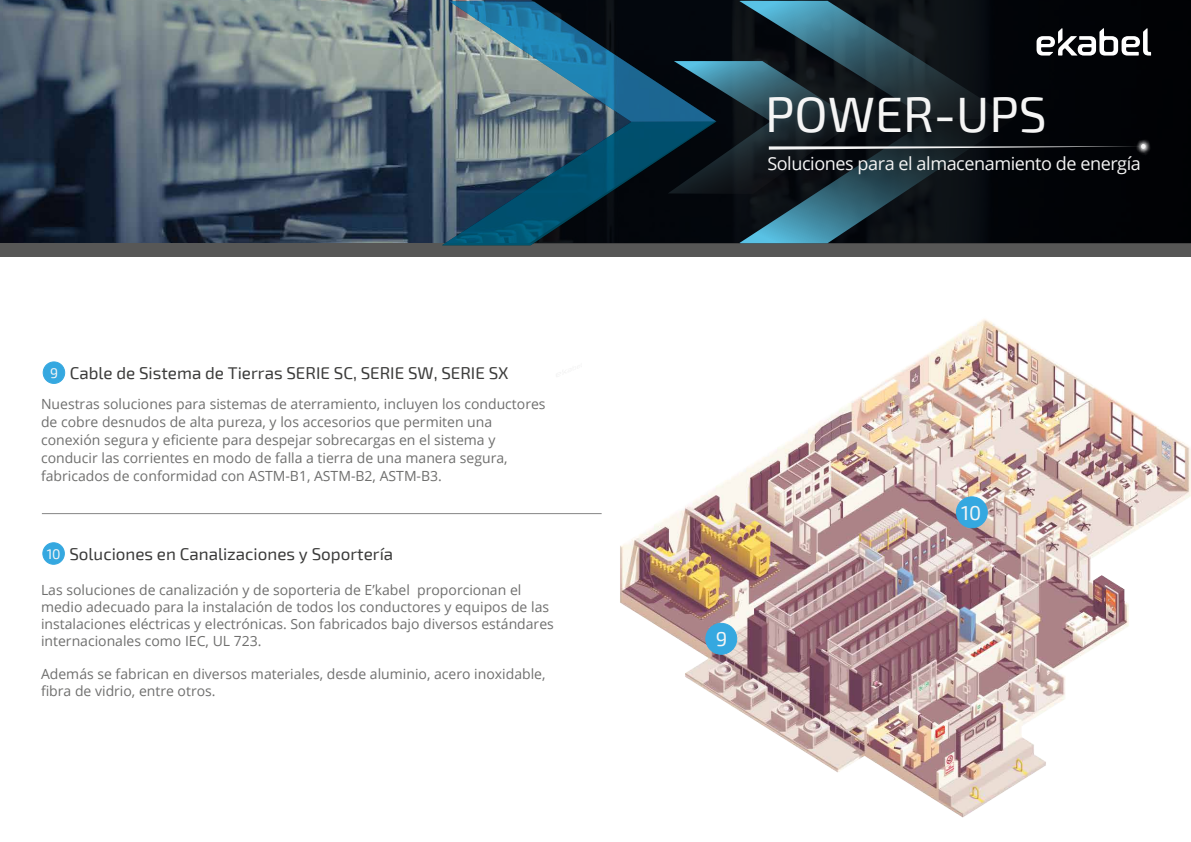
<style>
.page{position:relative;width:1191px;height:842px;background:#fff}
.page>*{position:absolute;margin:0;border:0;box-sizing:border-box;transform-origin:0 0}
.t1{font:49.7px "Exo 2";color:#f5f5f5}
.t2{font:20.1px "Exo 2";color:#f5f5f5}
.t3{font:18px "Open Sans";letter-spacing:-.025em;color:#f5f5f5}
.t4{font:17px "Exo 2";color:#3c3c3b}
.t5{font:14px/18px "Open Sans";color:#6f6f6e}
.s1{font-size:14px;color:#f5f5f5}
</style>
<div class="page">
<img style="left:532px;top:319px;width:659px;height:499px">
<div style="left:43px;top:362px;width:22px;height:21px;background:#35a8e0;border-radius:50%"></div>
<div style="left:43px;top:361px;width:22px;height:23px;border:1px solid #35a8e0;border-radius:50%"></div>
<div style="left:43px;top:543px;width:21px;height:21px;background:#35a8e0;border-radius:50%"></div>
<div style="left:42px;top:542px;width:23px;height:23px;border:1px solid #35a8e0;border-radius:50%"></div>
<hr style="left:42px;top:513px;width:559px;height:1px;background:#868686">
<div style="left:706px;top:623px;width:30px;height:31px;background:#35a8e0;border-radius:50%"></div>
<div style="left:705px;top:623px;width:32px;height:32px;border:1px solid #35a8e0;border-radius:50%"></div>
<svg style="left:555px;top:363px;width:27px;height:14px"></svg>
<div style="left:956px;top:497px;width:31px;height:31px;background:#35a8e0;border-radius:50%"></div>
<div style="left:956px;top:496px;width:31px;height:32px;border:1px solid #35a8e0;border-radius:50%"></div>
<img style="left:0;top:0;width:529px;height:243px">
<div style="left:0;top:243px;width:1191px;height:14px;background:#575756"></div>
<div style="left:529px;top:0;width:662px;height:243px;background:#010205"></div>
<div style="left:1151px;top:107px;width:31px;height:79px;background:#010205"></div>
<svg style="left:442px;top:1px;width:709px;height:244px;background:#1f333d"></svg>
<p class="t4" style="left:50px;top:363px;width:460px"><span class="s1">9</span> Cable de Sistema de Tierras SERIE SC, SERIE SW, SERIE SX</p>
<p class="t5" style="left:41px;top:394px;width:506px">Nuestras soluciones para sistemas de aterramiento, incluyen los conductores de cobre desnudos de alta pureza, y los accesorios que permiten una conexión segura y eficiente para despejar sobrecargas en el sistema y conducir las corrientes en modo de falla a tierra de una manera segura, fabricados de conformidad con ASTM-B1, ASTM-B2, ASTM-B3.</p>
<p class="t4" style="left:47px;top:544px;width:348px"><span class="s1">10</span> Soluciones en Canalizaciones y Soportería</p>
<p class="t5" style="left:41px;top:581px;width:514px;line-height:16.8px">Las soluciones de canalización y de soporteria de E’kabel proporcionan el medio adecuado para la instalación de todos los conductores y equipos de las instalaciones eléctricas y electrónicas. Son fabricados bajo diversos estándares internacionales como IEC, UL 723.</p>
<p class="t5" style="left:41px;top:665px;width:506px;line-height:16.8px">Además se fabrican en diversos materiales, desde aluminio, acero inoxidable, fibra de vidrio, entre otros.</p>
<p class="t1" style="left:765px;top:85px;width:283px">POWER-UPS</p>
<p class="t3" style="left:767px;top:152px;width:375px">Soluciones para el almacenamiento de energía</p>
<p class="t2" style="left:715px;top:627px;width:13px">9</p>
<p class="t2" style="left:961px;top:501px;width:22px">10</p>
</div>
